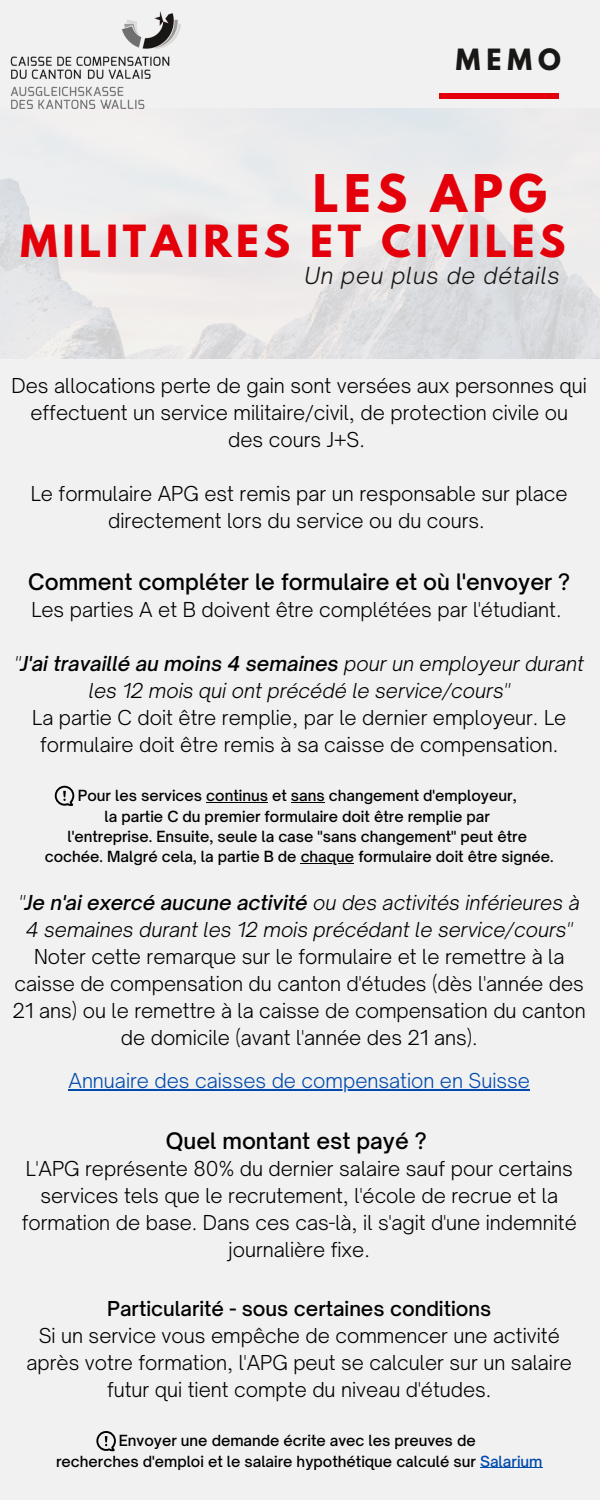
<style>
.page{position:relative;width:600px;height:1500px;background:#f1f1f1}
.page>*{position:absolute;margin:0;border:0;box-sizing:border-box;transform-origin:0 0}
.t1{font:700 46px "League Spartan";letter-spacing:.12em;color:#e3000b}
.t2{font:700 39.3px "League Spartan";letter-spacing:.12em;color:#e3000b}
.t3{font:700 26px "League Spartan";color:#181716}
.t4{font:italic 300 22.5px "Open Sauce One";letter-spacing:.04em;color:#181716}
.t5{font:500 21.7px "Open Sauce One";color:#000}
.t6{font:300 19.7px/27px "Open Sauce One";color:#000;text-align:center}
.t7{font:italic 300 19.7px/27px "Open Sauce One";color:#000;text-align:center}
.t8{font:300 19.7px "Open Sauce One";color:#004aad}
.t9{font:500 19.7px "Open Sauce One";color:#000}
.t10{font:500 14.7px/20.2px "Open Sauce One";color:#000;text-align:center}
.s1{font-weight:500}
.s2{color:#004aad}
</style>
<div class="page">
<img style="left:0;top:109px;width:600px;height:250px">
<div style="left:439px;top:93px;width:120px;height:6px;background:#e3000b"></div>
<hr style="left:206px;top:802px;width:62px;height:1px;background:#000">
<hr style="left:291px;top:802px;width:34px;height:1px;background:#000">
<hr style="left:301px;top:863px;width:53px;height:1px;background:#000">
<hr style="left:68px;top:1089px;width:462px;height:2px;background:#004aad">
<hr style="left:480px;top:1467px;width:63px;height:1px;background:#004aad">
<img style="left:11px;top:11px;width:170px;height:98px">
<svg style="left:55px;top:786px;width:19px;height:20px"></svg>
<svg style="left:96px;top:1431px;width:20px;height:20px"></svg>
<h3 class="t3" style="left:456px;top:46px;width:106px">MEMO</h3>
<h1 class="t1" style="left:313px;top:170px;width:236px">LES APG</h1>
<h2 class="t2" style="left:20px;top:221px;width:547px">MILITAIRES ET CIVILES</h2>
<p class="t4" style="left:304px;top:261px;width:257px">Un peu plus de détails</p>
<p class="t6" style="left:12px;top:372px;width:577px">Des allocations perte de gain sont versées aux personnes qui effectuent un service militaire/civil, de protection civile ou des cours J+S.</p>
<p class="t6" style="left:31px;top:480px;width:538px">Le formulaire APG est remis par un responsable sur place directement lors du service ou du cours.</p>
<p class="t5" style="left:28px;top:568px;width:543px">Comment compléter le formulaire et où l'envoyer ?</p>
<p class="t6" style="left:31px;top:596px;width:532px">Les parties A et B doivent être complétées par l'étudiant.</p>
<p class="t7" style="left:15px;top:650px;width:571px">"<span class="s1">J'ai travaillé au moins 4 semaines</span> pour un employeur durant les 12 mois qui ont précédé le service/cours"</p>
<p class="t6" style="left:32px;top:704px;width:536px">La partie C doit être remplie, par le dernier employeur. Le formulaire doit être remis à sa caisse de compensation.</p>
<p class="t10" style="left:45px;top:786px;width:510px">Pour les services continus et sans changement d'employeur,<br>la partie C du premier formulaire doit être remplie par<br>l'entreprise. Ensuite, seule la case "sans changement" peut être cochée. Malgré cela, la partie B de chaque formulaire doit être signée.</p>
<p class="t7" style="left:19px;top:889px;width:562px">"<span class="s1">Je n'ai exercé aucune activité</span> ou des activités inférieures à<br>4 semaines durant les 12 mois précédant le service/cours"</p>
<p class="t6" style="left:13px;top:943px;width:575px">Noter cette remarque sur le formulaire et le remettre à la caisse de compensation du canton d'études (dès l'année des 21 ans) ou le remettre à la caisse de compensation du canton de domicile (avant l'année des 21 ans).</p>
<p class="t8" style="left:68px;top:1068px;width:463px">Annuaire des caisses de compensation en Suisse</p>
<p class="t5" style="left:166px;top:1128px;width:262px">Quel montant est payé ?</p>
<p class="t6" style="left:22px;top:1155px;width:557px">L'APG représente 80% du dernier salaire sauf pour certains services tels que le recrutement, l'école de recrue et la formation de base. Dans ces cas-là, il s'agit d'une indemnité journalière fixe.</p>
<p class="t9" style="left:107px;top:1296px;width:385px">Particularité - sous certaines conditions</p>
<p class="t6" style="left:27px;top:1322px;width:547px">Si un service vous empêche de commencer une activité après votre formation, l'APG peut se calculer sur un salaire futur qui tient compte du niveau d'études.</p>
<p class="t10" style="left:56px;top:1431px;width:488px">Envoyer une demande écrite avec les preuves de<br>recherches d'emploi et le salaire hypothétique calculé sur <span class="s2">Salarium</span></p>
</div>
